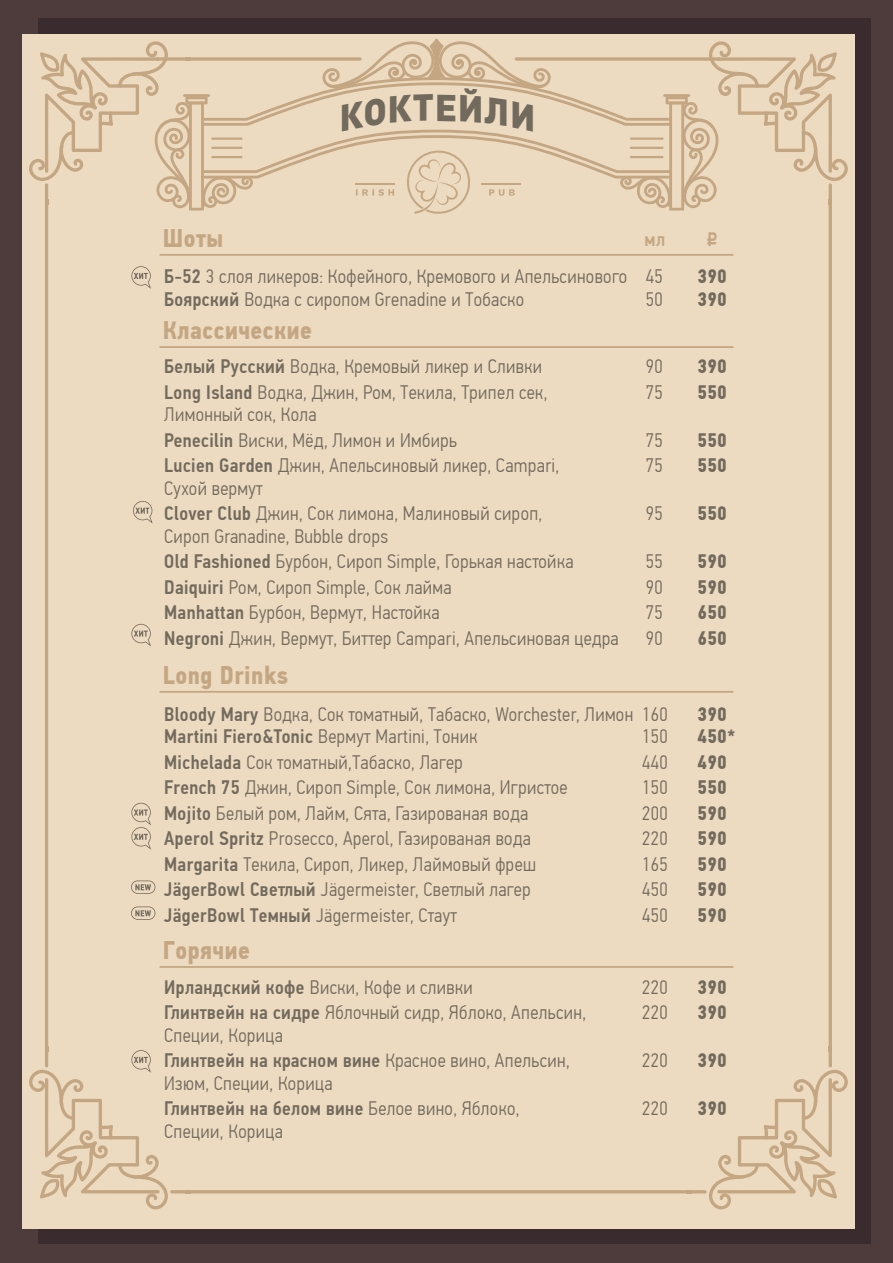
<style>
.page{position:relative;width:893px;height:1263px;background:#4e3c3d}
.page>*{position:absolute;margin:0;border:0;box-sizing:border-box;transform-origin:0 0}
.t1{font:700 25.5px "PF Din Text Cond Pro";letter-spacing:.02em;color:#c4a782}
.t2{font:300 19.5px/25.5px "PF Din Text Cond Pro";letter-spacing:.02em;color:#726a5c}
.t3{font:700 19.5px "PF Din Text Cond Pro";letter-spacing:.02em;color:#726a5c}
.t4{font:500 19.5px "PF Din Text Cond Pro";color:#c4a782}
.t5{font:19.5px "ALS Rubl";color:#c4a782;scale:.76 1}
.s1{font-weight:500}
</style>
<div class="page">
<div style="left:38px;top:18px;width:833px;height:1226px;background:#3a2b2e"></div>
<div style="left:22px;top:35px;width:833px;height:1193px;background:#ecdac1"></div>
<hr style="left:45px;top:183px;width:3px;height:884px;background:#c4a782;border-radius:2px">
<hr style="left:829px;top:183px;width:3px;height:884px;background:#c4a782;border-radius:2px">
<hr style="left:170px;top:1190px;width:537px;height:3px;background:#c4a782;border-radius:2px">
<svg style="left:709px;top:1070px;width:139px;height:139px"></svg>
<svg style="left:159px;top:254px;width:575px;height:2px"></svg>
<svg style="left:159px;top:346px;width:575px;height:2px"></svg>
<svg style="left:159px;top:691px;width:575px;height:2px"></svg>
<svg style="left:159px;top:966px;width:575px;height:2px"></svg>
<svg style="left:131px;top:266px;width:20px;height:23px"></svg>
<svg style="left:133px;top:501px;width:20px;height:23px"></svg>
<svg style="left:131px;top:624px;width:20px;height:22px"></svg>
<svg style="left:131px;top:803px;width:20px;height:47px"></svg>
<svg style="left:29px;top:1046px;width:139px;height:163px"></svg>
<svg style="left:131px;top:880px;width:24px;height:14px"></svg>
<svg style="left:131px;top:906px;width:24px;height:14px"></svg>
<div style="left:327px;top:1154px;width:239px;height:39px;background:#ecdac1;border-radius:3px"></div>
<svg style="left:29px;top:39px;width:819px;height:176px"></svg>
<h1 class="t1" style="left:163px;top:223px;width:62px">Шоты</h1>
<p class="t4" style="left:645px;top:227px;width:22px">мл</p>
<p class="t5" style="left:707px;top:228px;width:16px">c</p>
<p class="t2" style="left:164px;top:264px;width:500px"><span class="s1">Б-52</span> 3 слоя ликеров: Кофейного, Кремового и Апельсинового 45</p>
<p class="t3" style="left:697px;top:265px;width:31px">390</p>
<p class="t2" style="left:164px;top:287px;width:362px"><span class="s1">Боярский</span> Водка с сиропом Grenadine и Тобаско</p>
<p class="t2" style="left:646px;top:287px;width:18px">50</p>
<p class="t3" style="left:697px;top:287px;width:31px">390</p>
<h1 class="t1" style="left:163px;top:315px;width:151px">Классические</h1>
<p class="t2" style="left:164px;top:354px;width:379px"><span class="s1">Белый Русский</span> Водка, Кремовый ликер и Сливки</p>
<p class="t2" style="left:646px;top:354px;width:18px">90</p>
<p class="t3" style="left:697px;top:355px;width:31px">390</p>
<p class="t2" style="left:164px;top:379px;width:385px"><span class="s1">Long Island</span> Водка, Джин, Ром, Текила, Трипел сек,</p>
<p class="t2" style="left:646px;top:379px;width:18px">75</p>
<p class="t3" style="left:697px;top:380px;width:31px">550</p>
<p class="t2" style="left:164px;top:402px;width:294px">Лимонный сок, Кола<br><span class="s1">Penecilin</span> Виски, Мёд, Лимон и Имбирь</p>
<p class="t2" style="left:646px;top:427px;width:18px">75</p>
<p class="t3" style="left:697px;top:428px;width:31px">550</p>
<p class="t2" style="left:164px;top:453px;width:397px"><span class="s1">Lucien Garden</span> Джин, Апельсиновый ликер, Campari,</p>
<p class="t2" style="left:646px;top:453px;width:18px">75</p>
<p class="t3" style="left:697px;top:454px;width:31px">550</p>
<p class="t2" style="left:164px;top:475px;width:380px">Сухой вермут<br><span class="s1">Clover Club</span> Джин, Сок лимона, Малиновый сироп,</p>
<p class="t2" style="left:646px;top:501px;width:18px">95</p>
<p class="t3" style="left:697px;top:502px;width:31px">550</p>
<p class="t2" style="left:164px;top:523px;width:411px">Сироп Granadine, Bubble drops<br><span class="s1">Old Fashioned</span> Бурбон, Сироп Simple, Горькая настойка</p>
<p class="t2" style="left:646px;top:549px;width:18px">55</p>
<p class="t3" style="left:697px;top:550px;width:31px">590</p>
<p class="t2" style="left:164px;top:574px;width:289px"><span class="s1">Daiquiri</span> Ром, Сироп Simple, Сок лайма</p>
<p class="t2" style="left:646px;top:574px;width:18px">90</p>
<p class="t3" style="left:697px;top:575px;width:31px">590</p>
<p class="t2" style="left:164px;top:600px;width:277px"><span class="s1">Manhattan</span> Бурбон, Вермут, Настойка</p>
<p class="t2" style="left:646px;top:600px;width:18px">75</p>
<p class="t3" style="left:697px;top:601px;width:31px">650</p>
<p class="t2" style="left:164px;top:625px;width:456px"><span class="s1">Negroni</span> Джин, Вермут, Биттер Campari, Апельсиновая цедра</p>
<p class="t2" style="left:646px;top:625px;width:18px">90</p>
<p class="t3" style="left:697px;top:626px;width:31px">650</p>
<h1 class="t1" style="left:163px;top:660px;width:127px">Long Drinks</h1>
<p class="t2" style="left:164px;top:701px;width:505px"><span class="s1">Bloody Mary</span> Водка, Сок томатный, Табаско, Worchester, Лимон 160</p>
<p class="t3" style="left:697px;top:702px;width:31px">390</p>
<p class="t2" style="left:164px;top:724px;width:315px"><span class="s1">Martini Fiero&amp;Tonic</span> Вермут Martini, Тоник</p>
<p class="t2" style="left:642px;top:724px;width:27px">150</p>
<p class="t3" style="left:697px;top:725px;width:40px">450*</p>
<p class="t2" style="left:164px;top:749px;width:300px"><span class="s1">Michelada</span> Сок томатный,Табаско, Лагер</p>
<p class="t2" style="left:642px;top:749px;width:27px">440</p>
<p class="t3" style="left:697px;top:750px;width:31px">490</p>
<p class="t2" style="left:164px;top:775px;width:405px"><span class="s1">French 75</span> Джин, Сироп Simple, Сок лимона, Игристое</p>
<p class="t2" style="left:642px;top:775px;width:27px">150</p>
<p class="t3" style="left:697px;top:776px;width:31px">550</p>
<p class="t2" style="left:164px;top:800px;width:366px"><span class="s1">Mojito</span> Белый ром, Лайм, Сята, Газированая вода</p>
<p class="t2" style="left:642px;top:800px;width:27px">200</p>
<p class="t3" style="left:697px;top:801px;width:31px">590</p>
<p class="t2" style="left:164px;top:826px;width:368px"><span class="s1">Aperol Spritz</span> Prosecco, Aperol, Газированая вода</p>
<p class="t2" style="left:642px;top:826px;width:27px">220</p>
<p class="t3" style="left:697px;top:827px;width:31px">590</p>
<p class="t2" style="left:164px;top:851px;width:373px"><span class="s1">Margarita</span> Текила, Сироп, Ликер, Лаймовый фреш</p>
<p class="t2" style="left:642px;top:851px;width:27px">165</p>
<p class="t3" style="left:697px;top:852px;width:31px">590</p>
<p class="t2" style="left:164px;top:877px;width:368px"><span class="s1">JägerBowl Светлый</span> Jägermeister, Светлый лагер</p>
<p class="t2" style="left:642px;top:877px;width:27px">450</p>
<p class="t3" style="left:697px;top:878px;width:31px">590</p>
<p class="t2" style="left:164px;top:902px;width:294px"><span class="s1">JägerBowl Темный</span> Jägermeister, Стаут</p>
<p class="t2" style="left:642px;top:902px;width:27px">450</p>
<p class="t3" style="left:697px;top:903px;width:31px">590</p>
<h1 class="t1" style="left:163px;top:935px;width:89px">Горячие</h1>
<p class="t2" style="left:164px;top:974px;width:310px"><span class="s1">Ирландский кофе</span> Виски, Кофе и сливки</p>
<p class="t2" style="left:642px;top:974px;width:27px">220</p>
<p class="t3" style="left:697px;top:975px;width:31px">390</p>
<p class="t2" style="left:164px;top:1000px;width:423px"><span class="s1">Глинтвейн на сидре</span> Яблочный сидр, Яблоко, Апельсин,</p>
<p class="t2" style="left:642px;top:1000px;width:27px">220</p>
<p class="t3" style="left:697px;top:1000px;width:31px">390</p>
<p class="t2" style="left:164px;top:1022px;width:407px">Специи, Корица<br><span class="s1">Глинтвейн на красном вине</span> Красное вино, Апельсин,</p>
<p class="t2" style="left:642px;top:1048px;width:27px">220</p>
<p class="t3" style="left:697px;top:1048px;width:31px">390</p>
<p class="t2" style="left:164px;top:1070px;width:357px">Изюм, Специи, Корица<br><span class="s1">Глинтвейн на белом вине</span> Белое вино, Яблоко,</p>
<p class="t2" style="left:164px;top:1118px;width:120px">Специи, Корица</p>
<p class="t2" style="left:642px;top:1096px;width:27px">220</p>
<p class="t3" style="left:697px;top:1096px;width:31px">390</p>
</div>
